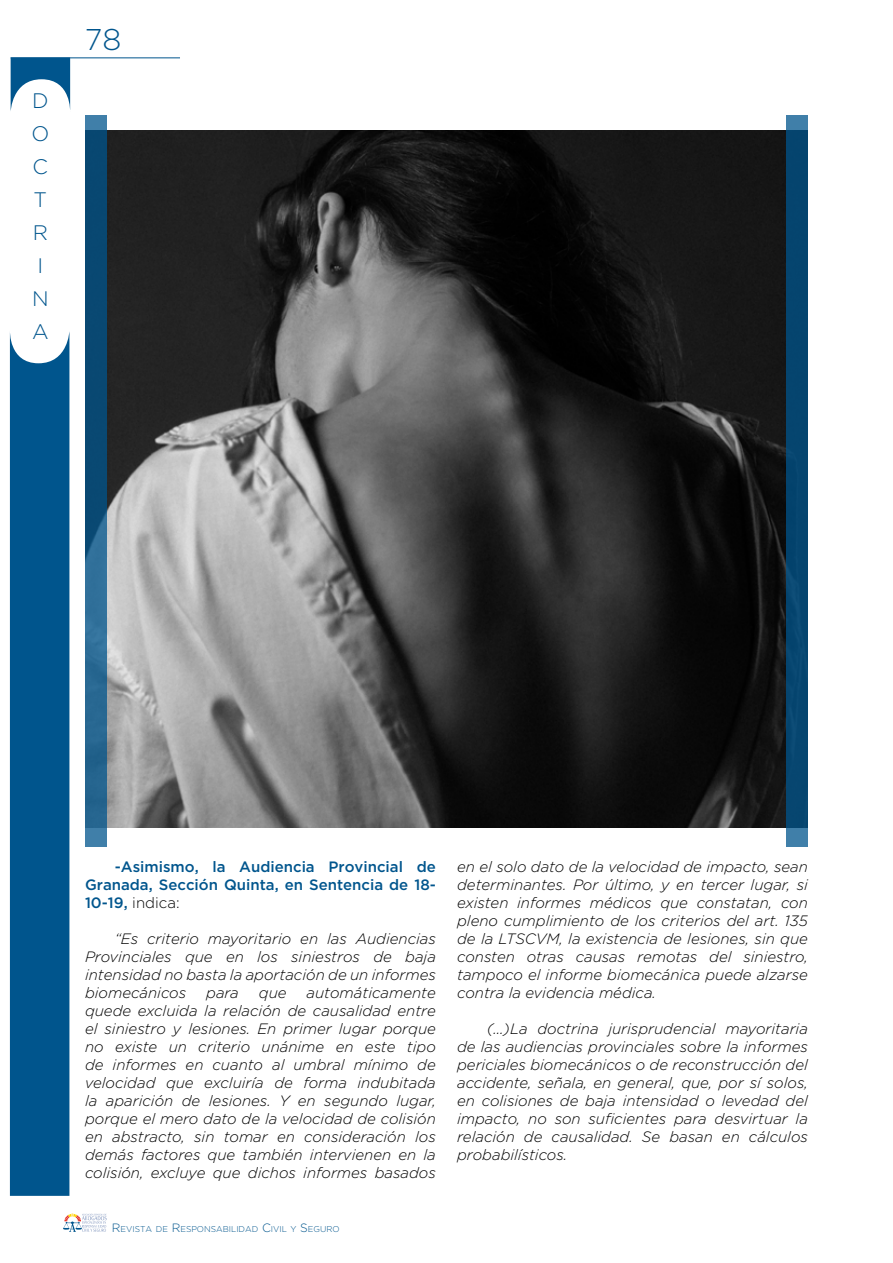
<style>
.page{position:relative;width:893px;height:1263px;background:#fff}
.page>*{position:absolute;margin:0;border:0;box-sizing:border-box;transform-origin:0 0}
.t1{font:300 30px "Gotham";color:#00558d}
.t2{font:300 21px/33px "Gotham";color:#00558d}
.t3{font:italic 300 15px/18px "Gotham";color:#000;text-align:justify}
.t4{font:500 15px/18px "Gotham";color:#00558d;text-align:justify}
.t5{font:300 8.4px "Gotham";color:#00558d}
.s1{font-weight:300;color:#000}
.s2{font-size:12px}
</style>
<div class="page">
<hr style="left:11px;top:57px;width:169px;height:1px;background:#00558d">
<svg style="left:11px;top:57px;width:60px;height:53px"></svg>
<svg style="left:9px;top:332px;width:60px;height:864px;background:#3578a4"></svg>
<svg style="left:63px;top:1213px;width:44px;height:19px"></svg>
<img style="left:106px;top:130px;width:681px;height:697px">
<div style="left:787px;top:115px;width:21px;height:731px;background:#05456f"></div>
<svg style="left:85px;top:115px;width:21px;height:731px;background:#185882"></svg>
<h2 class="t2" style="left:31px;top:84px;width:19px">D<br>O<br>C<br>T<br>R<br>I<br>N<br>A</h2>
<h1 class="t1" style="left:85px;top:24px;width:38px">78</h1>
<p class="t4" style="left:85px;top:857px;width:352px;text-indent:30px">-Asimismo, la Audiencia Provincial de Granada, Sección Quinta, en Sentencia de 18- 10-19, <span class="s1">indica:</span></p>
<p class="t3" style="left:85px;top:929px;width:352px;text-indent:30px">“Es criterio mayoritario en las Audiencias Provinciales que en los siniestros de baja intensidad no basta la aportación de un informes biomecánicos</p>
<p class="t3" style="left:85px;top:983px;width:352px;text-indent:222px">automáticamente quede excluida la relación de causalidad entre el siniestro y lesiones. En primer lugar porque no existe un criterio unánime en este tipo de informes en cuanto al umbral mínimo de velocidad que excluiría de forma indubitada la aparición de lesiones. Y en segundo lugar, porque el mero dato de la velocidad de colisión en abstracto, sin tomar en consideración los demás factores que también intervienen en la colisión, excluye que dichos informes basados</p>
<p class="t3" style="left:206px;top:983px;width:34px">para</p>
<p class="t3" style="left:259px;top:983px;width:29px">que</p>
<p class="t5" style="left:112px;top:1224px;width:229px"><span class="s2">R</span>EVISTA DE <span class="s2">R</span>ESPONSABILIDAD <span class="s2">C</span>IVIL Y <span class="s2">S</span>EGURO</p>
<p class="t3" style="left:457px;top:857px;width:352px">en el solo dato de la velocidad de impacto, sean determinantes. Por último, y en tercer lugar, si existen informes médicos que constatan, con pleno cumplimiento de los criterios del art. 135 de la LTSCVM, la existencia de lesiones, sin que consten otras causas remotas del siniestro, tampoco el informe biomecánica puede alzarse contra la evidencia médica.</p>
<p class="t3" style="left:457px;top:1019px;width:352px;text-indent:30px">(…)La doctrina jurisprudencial mayoritaria de las audiencias provinciales sobre la informes periciales biomecánicos o de reconstrucción del accidente, señala, en general, que, por sí solos, en colisiones de baja intensidad o levedad del impacto, no son suficientes para desvirtuar la relación de causalidad. Se basan en cálculos probabilísticos.</p>
</div>
